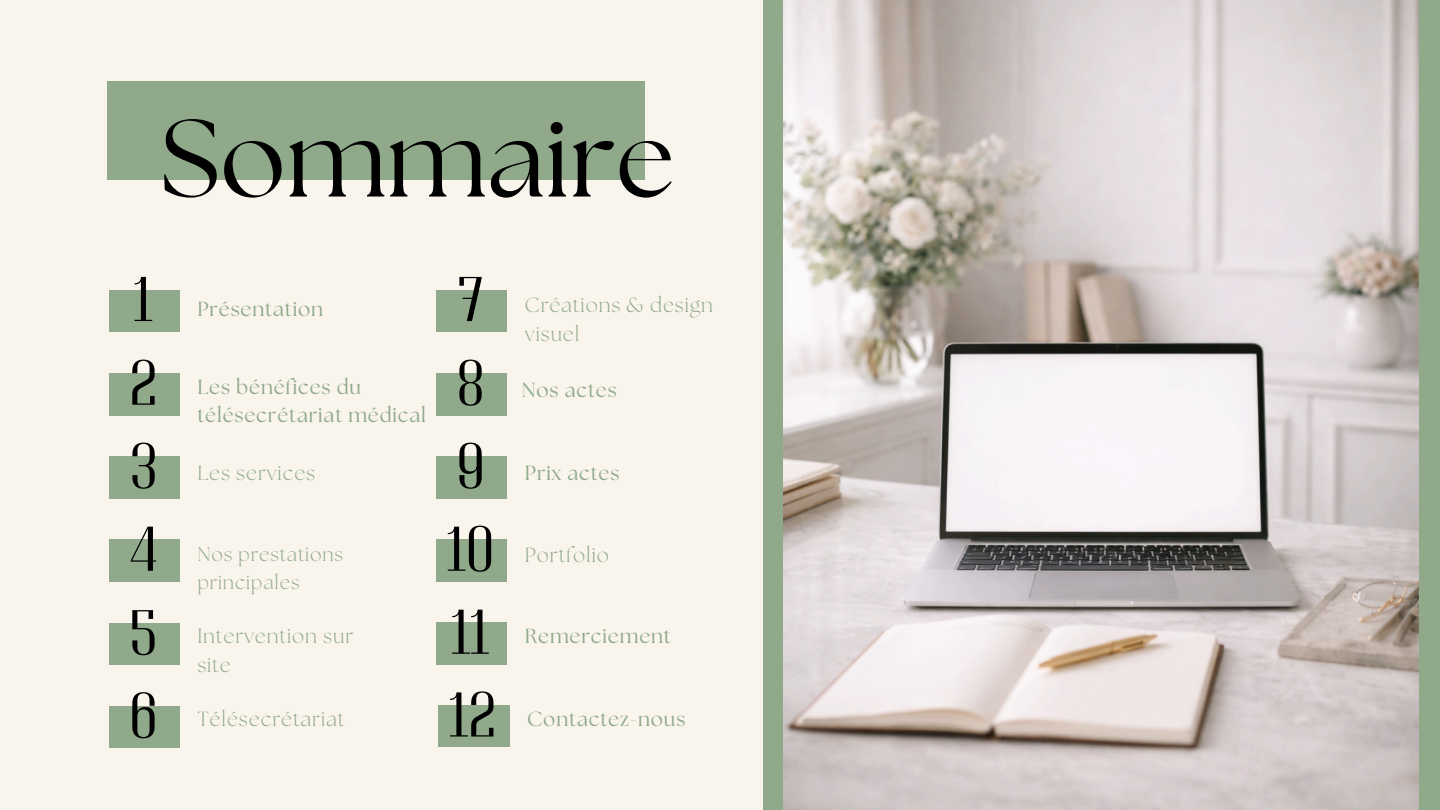
<style>
.page{position:relative;width:1440px;height:810px;background:#f9f4ec}
.page>*{position:absolute;margin:0;border:0;box-sizing:border-box;transform-origin:0 0}
.t1{font:109.6px "The Seasons";color:#000}
.t2{font:63px/83.5px "Adirek Serif 400";color:#000}
.t3{font:20.4px/28.5px "The Seasons";letter-spacing:.04em;color:#8fa98a}
.t4{font:300 20.4px/29.2px "The Seasons";letter-spacing:.04em;color:#8fa98a}
.t5{font:300 19.4px/27.8px "The Seasons";letter-spacing:.04em;color:#8fa98a}
</style>
<div class="page">
<div style="left:109px;top:290px;width:71px;height:42px;background:#8fa98a"></div>
<div style="left:436px;top:290px;width:71px;height:42px;background:#8fa98a"></div>
<div style="left:763px;top:0;width:677px;height:810px;background:#8fa98a"></div>
<div style="left:108px;top:81px;width:536px;height:98px;background:#8fa98a"></div>
<div style="left:109px;top:457px;width:71px;height:41px;background:#8fa98a"></div>
<div style="left:436px;top:457px;width:71px;height:41px;background:#8fa98a"></div>
<div style="left:109px;top:374px;width:71px;height:41px;background:#8fa98a"></div>
<div style="left:436px;top:374px;width:71px;height:41px;background:#8fa98a"></div>
<div style="left:109px;top:540px;width:71px;height:41px;background:#8fa98a"></div>
<div style="left:109px;top:623px;width:71px;height:42px;background:#8fa98a"></div>
<div style="left:436px;top:540px;width:71px;height:41px;background:#8fa98a"></div>
<div style="left:109px;top:706px;width:71px;height:42px;background:#8fa98a"></div>
<div style="left:436px;top:623px;width:71px;height:41px;background:#8fa98a"></div>
<img style="left:784px;top:0;width:634px;height:810px">
<div style="left:439px;top:706px;width:70px;height:41px;background:#8fa98a"></div>
<h1 class="t1" style="left:160px;top:109px;width:516px">Sommaire</h1>
<h2 class="t2" style="left:134px;top:258px;width:20px">1</h2>
<h2 class="t2" style="left:458px;top:258px;width:27px">7</h2>
<p class="t3" style="left:197px;top:296px;width:127px">Présentation</p>
<p class="t4" style="left:525px;top:292px;width:190px">Créations &amp; design visuel</p>
<h2 class="t2" style="left:129px;top:341px;width:29px">2</h2>
<h2 class="t2" style="left:457px;top:341px;width:29px">8</h2>
<p class="t3" style="left:197px;top:374px;width:230px">Les bénéfices du télésecrétariat médical</p>
<p class="t3" style="left:522px;top:377px;width:96px">Nos actes</p>
<h2 class="t2" style="left:130px;top:424px;width:29px">3</h2>
<h2 class="t2" style="left:457px;top:424px;width:29px">9</h2>
<p class="t4" style="left:197px;top:460px;width:119px">Les services</p>
<p class="t3" style="left:525px;top:460px;width:96px">Prix actes</p>
<h2 class="t2" style="left:129px;top:507px;width:29px">4<br>5</h2>
<h2 class="t2" style="left:447px;top:507px;width:48px">10</h2>
<h2 class="t2" style="left:129px;top:674px;width:29px">6</h2>
<p class="t5" style="left:197px;top:542px;width:147px">Nos prestations principales</p>
<p class="t4" style="left:197px;top:623px;width:157px">Intervention sur site</p>
<p class="t4" style="left:197px;top:706px;width:149px">Télésecrétariat</p>
<h2 class="t2" style="left:452px;top:590px;width:39px">11</h2>
<h2 class="t2" style="left:449px;top:673px;width:48px">12</h2>
<p class="t4" style="left:525px;top:542px;width:86px">Portfolio</p>
<p class="t3" style="left:525px;top:623px;width:148px">Remerciement</p>
<p class="t3" style="left:527px;top:706px;width:160px">Contactez-nous</p>
</div>
